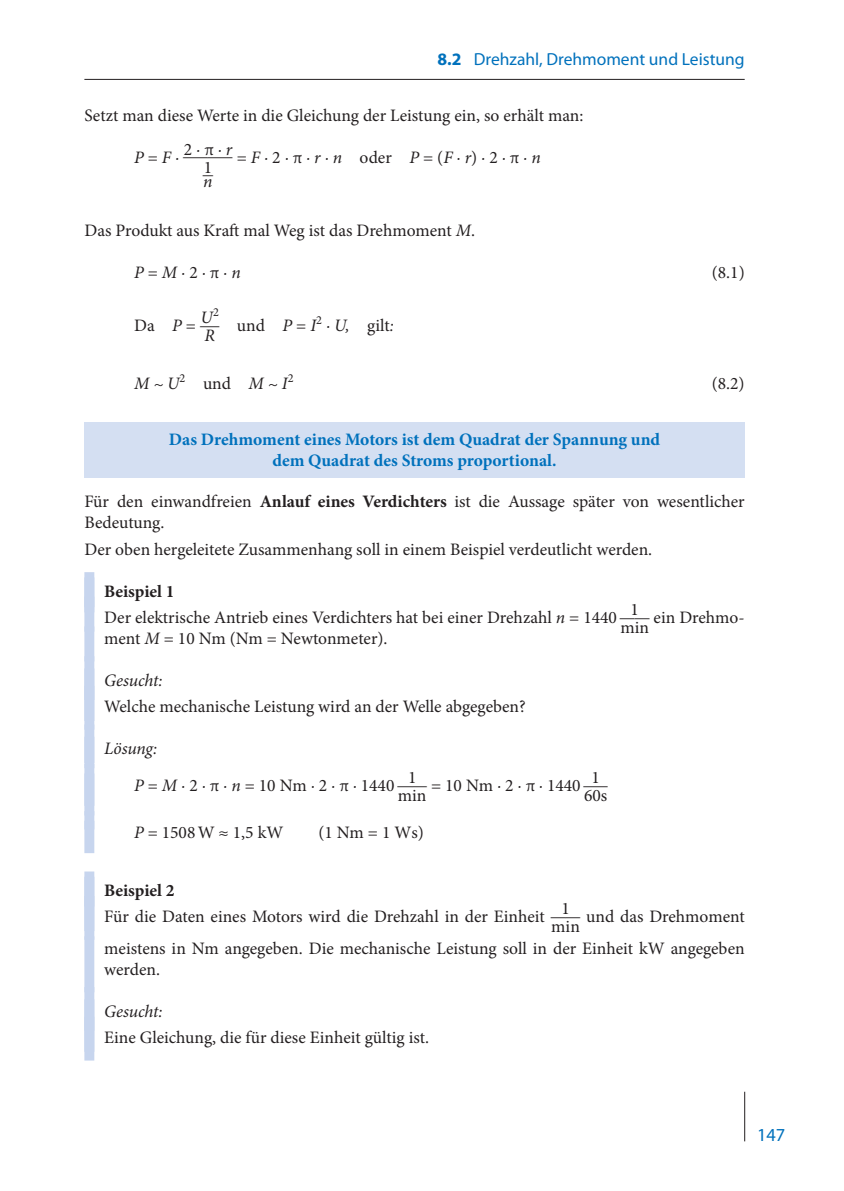
<style>
.page{position:relative;width:844px;height:1191px;background:#fff}
.page>*{position:absolute;margin:0;border:0;box-sizing:border-box;transform-origin:0 0}
.t1{font:18.38px "Myriad Pro";color:#0071bc}
.t2{font:17.5px/21.2px "Minion Pro";color:#231f20}
.t3{font:700 17.5px/21px "Minion Pro";color:#0071bc;text-align:center}
.t4{font:italic 17.5px/19.8px "Minion Pro";letter-spacing:-.01em;color:#231f20;text-align:center}
.t5{font:17.5px "Myriad Pro";color:#0071bc}
.t6{font:700 17.5px "Minion Pro";color:#231f20}
.t7{font:italic 17.5px/16.4px "Minion Pro";letter-spacing:-.01em;color:#231f20;scale:2.21 1}
.s1{font-weight:700}
.s2{font-style:normal}
.s3{font-style:italic}
</style>
<div class="page">
<hr style="left:84px;top:79px;width:660px;height:1px;background:#231f20">
<hr style="left:744px;top:1091px;width:1px;height:50px;background:#231f20">
<div style="left:84px;top:572px;width:10px;height:35px;background:#c7d5ee"></div>
<div style="left:84px;top:596px;width:10px;height:35px;background:#c7d5ee"></div>
<div style="left:84px;top:626px;width:10px;height:35px;background:#c7d5ee"></div>
<div style="left:84px;top:656px;width:10px;height:38px;background:#c7d5ee"></div>
<div style="left:84px;top:694px;width:10px;height:35px;background:#c7d5ee"></div>
<div style="left:84px;top:724px;width:10px;height:39px;background:#c7d5ee"></div>
<div style="left:84px;top:736px;width:10px;height:32px;background:#c7d5ee"></div>
<div style="left:84px;top:764px;width:10px;height:42px;background:#c7d5ee"></div>
<div style="left:84px;top:773px;width:10px;height:42px;background:#c7d5ee"></div>
<div style="left:84px;top:811px;width:10px;height:42px;background:#c7d5ee"></div>
<div style="left:84px;top:871px;width:10px;height:35px;background:#c7d5ee"></div>
<div style="left:84px;top:876px;width:10px;height:63px;background:#c7d5ee"></div>
<div style="left:84px;top:936px;width:10px;height:56px;background:#c7d5ee"></div>
<div style="left:84px;top:987px;width:10px;height:38px;background:#c7d5ee"></div>
<div style="left:84px;top:1025px;width:10px;height:35px;background:#c7d5ee"></div>
<div style="left:84px;top:422px;width:660px;height:55px;background:#d4dff2"></div>
<p class="t5" style="left:437px;top:52px;width:308px"><span class="s1">8.2</span> Drehzahl, Drehmoment und Leistung</p>
<p class="t2" style="left:84px;top:106px;width:500px">Setzt man diese Werte in die Gleichung der Leistung ein, so erhält man:</p>
<p class="t4" style="left:134px;top:149px;width:408px">P <span class="s2">=</span> F ∙ __<span class="s2">=</span> F ∙ <span class="s2">2</span> ∙ <span class="s2">π</span> ∙ r ∙ n <span class="s2">oder</span> P <span class="s2">= (</span>F ∙ r<span class="s2">)</span> ∙ <span class="s2">2</span> ∙ <span class="s2">π</span> ∙ n</p>
<p class="t4" style="left:184px;top:141px;width:50px"><span class="s2">2</span> ∙ <span class="s2">π</span> ∙ r _<span class="s2">1</span></p>
<p class="t4" style="left:203px;top:174px;width:11px">n</p>
<p class="t2" style="left:84px;top:222px;width:392px">Das Produkt aus Kraft mal Weg ist das Drehmoment <span class="s3">M</span>.</p>
<p class="t4" style="left:134px;top:264px;width:108px">P <span class="s2">=</span> M ∙ <span class="s2">2</span> ∙ <span class="s2">π</span> ∙ n</p>
<p class="t2" style="left:711px;top:264px;width:34px">(8.1)</p>
<p class="t2" style="left:134px;top:316px;width:64px">Da <span class="s3">P</span> =</p>
<p class="t4" style="left:200px;top:309px;width:20px">U <sup>2</sup></p>
<p class="t7" style="left:200px;top:312px;width:10px">_<br>R</p>
<p class="t2" style="left:237px;top:316px;width:158px">und <span class="s3">P</span> = <span class="s3">I</span> <sup>2</sup> <span class="s3">∙ U,</span> gilt<span class="s3">:</span></p>
<p class="t4" style="left:134px;top:375px;width:161px">M ~ U<sup>2</sup> <span class="s2">und</span> M ~ I <sup>2</sup></p>
<p class="t2" style="left:711px;top:374px;width:34px">(8.2)</p>
<p class="t3" style="left:169px;top:430px;width:492px">Das Drehmoment eines Motors ist dem Quadrat der Spannung und dem Quadrat des Stroms proportional.</p>
<p class="t2" style="left:84px;top:493px;width:661px">Für den einwandfreien <span class="s1">Anlauf eines Verdichters</span> ist die Aussage später von wesentlicher<br>Bedeutung.</p>
<p class="t2" style="left:84px;top:540px;width:569px">Der oben hergeleitete Zusammenhang soll in einem Beispiel verdeutlicht werden.</p>
<p class="t2" style="left:104px;top:579px;width:641px;line-height:26.2px"><span class="s1">Beispiel 1<br></span>Der elektrische Antrieb eines Verdichters hat bei einer Drehzahl <span class="s3">n</span> = 1440 __1 ein Drehmo-</p>
<p class="t2" style="left:620px;top:618px;width:30px">min</p>
<p class="t2" style="left:104px;top:629px;width:285px">ment <span class="s3">M</span> = 10 Nm (Nm = Newtonmeter).</p>
<p class="t4" style="left:104px;top:672px;width:60px">Gesucht:</p>
<p class="t2" style="left:104px;top:697px;width:423px">Welche mechanische Leistung wird an der Welle abgegeben?</p>
<p class="t2" style="left:134px;top:732px;width:475px;line-height:36.8px;text-indent:-30px"><span class="s3">Lösung:<br>P</span> = <span class="s3">M ∙</span> 2 <span class="s3">∙</span> π <span class="s3">∙ n</span> = 10 Nm <span class="s3">∙</span> 2 <span class="s3">∙</span> π <span class="s3">∙</span> 1440 <sup>__</sup>1 = 10 Nm <span class="s3">∙</span> 2 <span class="s3">∙</span> π <span class="s3">∙</span> 1440 _1</p>
<p class="t2" style="left:398px;top:786px;width:30px">min</p>
<p class="t2" style="left:584px;top:786px;width:25px">60s</p>
<p class="t2" style="left:134px;top:823px;width:151px"><span class="s3">P</span> = 1508 W ≈ 1,5 kW</p>
<p class="t2" style="left:318px;top:823px;width:107px">(1 Nm = 1 Ws)</p>
<p class="t6" style="left:104px;top:883px;width:72px">Beispiel 2</p>
<p class="t2" style="left:104px;top:907px;width:641px">Für die Daten eines Motors wird die Drehzahl in der Einheit __1 und das Drehmoment</p>
<p class="t2" style="left:104px;top:918px;width:641px;text-indent:447px">min<br>meistens in Nm angegeben. Die mechanische Leistung soll in der Einheit kW angegeben werden.</p>
<p class="t4" style="left:104px;top:1003px;width:60px">Gesucht:</p>
<p class="t2" style="left:104px;top:1028px;width:326px">Eine Gleichung, die für diese Einheit gültig ist.</p>
<p class="t1" style="left:756px;top:1128px;width:30px">147</p>
</div>
